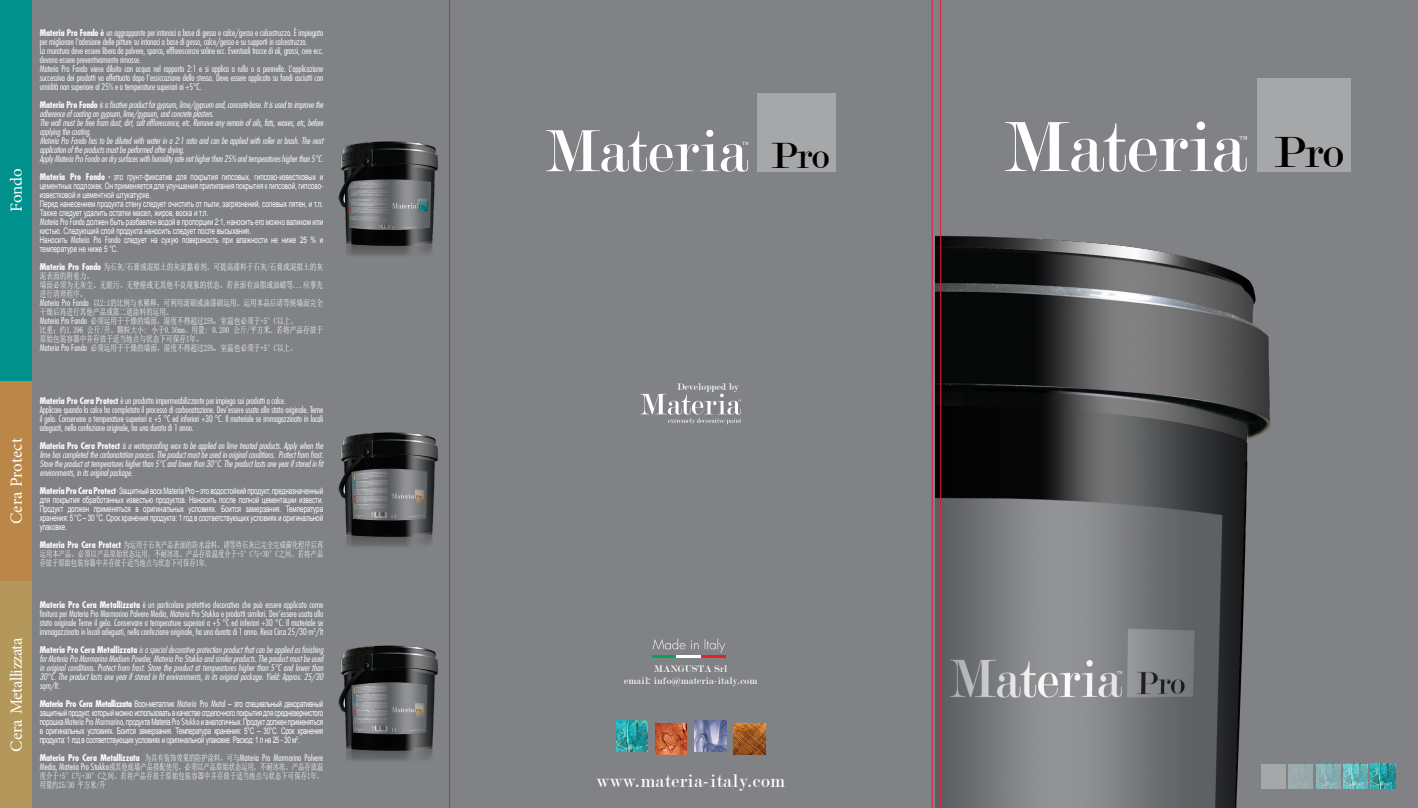
<style>
.page{position:relative;width:1418px;height:808px;background:#fff}
.page>*{position:absolute;margin:0;border:0;box-sizing:border-box;transform-origin:0 0}
.t1{font:46.9px "Modern";color:#000}
.t2{font:39.3px "Modern";color:#000}
.t3{font:19.4px "Modern";letter-spacing:.02em;color:#fff}
.t4{font:17px "Minion Pro";letter-spacing:-.01em;color:#fff}
.t5{font:17px "Minion Pro";letter-spacing:-.03em;color:#fff}
.t6{font:10.3px/12.3px "Modern";letter-spacing:.02em;color:#fff;text-align:center}
.t7{font:9px/9px "Arial";color:#fff;text-align:justify;scale:.7 1}
.t8{font:300 condensed 9px/9px "Futura Std";letter-spacing:-.01em;color:#fff}
.t9{font:italic 300 condensed 9px/9px "Futura Std";letter-spacing:-.015em;color:#fff;text-align:justify}
.t10{font:9px/9px "Sim Sun";color:#fff;scale:.74 1}
.t11{font:9px/9px "Sim Sun";color:#fff;text-align:justify;scale:.7 1}
.t12{font:700 condensed 9px "Futura Std";letter-spacing:-.01em;color:#fff}
.s1{font-weight:700}
.s2{font-weight:700;font-style:normal}
.s3{font-family:"Futura Std";font-weight:700;font-stretch:condensed}
.s4{font-family:"Futura Std";font-weight:300;font-stretch:condensed}
.s5{font-family:"Sim Sun";font-weight:400;font-stretch:normal}
.s6{font-weight:300}
</style>
<div class="page">
<div style="left:0;top:0;width:1417px;height:808px;background:#808285"></div>
<img style="left:935px;top:70px;width:401px;height:738px">
<svg style="left:1005px;top:122px;width:242px;height:50px"></svg>
<div style="left:1257px;top:79px;width:93px;height:93px;background:#a5a7a9"></div>
<img style="left:1370px;top:764px;width:25px;height:24px">
<div style="left:1288px;top:764px;width:24px;height:24px;background:#99aaac"></div>
<svg style="left:1343px;top:764px;width:24px;height:24px"></svg>
<div style="left:1261px;top:764px;width:24px;height:24px;background:#a5a7a9"></div>
<svg style="left:1316px;top:764px;width:24px;height:24px"></svg>
<svg style="left:546px;top:130px;width:202px;height:42px"></svg>
<div style="left:757px;top:94px;width:78px;height:78px;background:#a5a7a9"></div>
<svg style="left:653px;top:638px;width:72px;height:15px"></svg>
<hr style="left:652px;top:655px;width:25px;height:3px;background:#00a651">
<hr style="left:676px;top:655px;width:25px;height:3px;background:#fff">
<hr style="left:700px;top:655px;width:25px;height:3px;background:#ed1d24">
<svg style="left:640px;top:394px;width:101px;height:30px"></svg>
<img style="left:655px;top:723px;width:32px;height:32px">
<img style="left:694px;top:720px;width:32px;height:32px">
<img style="left:616px;top:720px;width:31px;height:32px">
<img style="left:734px;top:723px;width:31px;height:32px">
<img style="left:338px;top:141px;width:101px;height:115px">
<div style="left:0;top:0;width:31px;height:381px;background:#00918c"></div>
<img style="left:338px;top:432px;width:101px;height:115px">
<div style="left:0;top:381px;width:31px;height:200px;background:#ba8748"></div>
<img style="left:338px;top:645px;width:100px;height:116px">
<div style="left:0;top:581px;width:31px;height:227px;background:#b4975a"></div>
<hr style="left:940px;top:0;width:1px;height:808px;background:#e71939">
<hr style="left:931px;top:0;width:1px;height:808px;background:#e71939">
<hr style="left:449px;top:0;width:1px;height:808px;background:#e71939">
<h3 class="t4" style="left:5px;top:212px;width:46px;rotate:-90deg">Fondo</h3>
<p class="t8" style="left:40px;top:28px;width:285px"><span class="s1">Materia Pro Fondo è</span> un aggrappante per intonaci a base di gesso e calce/gesso e calcestruzzo. è impiegato per migliorare l’adesione delle pitture su intonaci a base di gesso, calce/gesso e su supporti in calcestruzzo.<br>La muratura deve essere libera da polvere, sporco, efflorescenze saline ecc. Eventuali tracce di oli, grassi, cere ecc. devono essere preventivamente rimosse.<br>Materia Pro Fondo viene diluito con acqua nel rapporto 2:1 e si applica a rullo o a pennello. L’applicazione successiva dei prodotti va effettuata dopo l’essiccazione dello stesso. Deve essere applicato su fondi asciutti con umidità non superiore al 25% e a temperature superiori ai +5°C.</p>
<p class="t9" style="left:40px;top:101px;width:285px;text-align:left"><span class="s2">Materia Pro Fondo</span> is a fixative product for gypsum, lime/gypsum and, concrete-base. It is used to improve the adherence of coating on gypsum, lime/gypsum, and concrete plasters.<br>The wall must be free from dust, dirt, salt efflorescence, etc. Remove any remain of oils, fats, waxes, etc, before applying the coating.<br>Materia Pro Fondo has to be diluted with water in a 2:1 ratio and can be applied with roller or brush. The next application of the products must be performed after drying.<br>Apply Materia Pro Fondo on dry surfaces with humidity rate not higher than 25% and temperatures higher than 5°C.</p>
<p class="t7" style="left:40px;top:173px;width:406px;text-align:left"><span class="s3">Materia Pro Fondo -</span> это грунт-фиксатив для покрытия гипсовых, гипсово-известковых и цементных подложек. Он применяется для улучшения прилипания покрытия к гипсовой, гипсово&shy;известковой и цементной штукатурке.<br>Перед нанесением продукта стену следует очистить от пыли, загрязнений, солевых пятен, и т.п.<br>Также следует удалить остатки масел, жиров, воска и т.п.<br><span class="s4">Materia Pro Fondo</span> должен быть разбавлен водой в пропорции 2:1, наносить его можно валиком или кистью. Следующий слой продукта наносить следует после высыхания.<br>Наносить <span class="s4">Materia Pro Fondo</span> следует на сухую поверхность при влажности не ниже 25 % и температуре не ниже 5 °C.</p>
<p class="t10" style="left:40px;top:263px;width:385px"><span class="s3">Materia Pro Fondo</span> 为石灰/石膏或混拟土的灰泥黏着剂。可提高漆料于石灰/石膏或混拟土的灰泥表面的附着力。<br>墙面必须为无灰尘、无脏污、无壁癌或无其他不良现象的状态。若表面有油脂或油蜡等...应事先进行清理程序。<br><span class="s4">Materia Pro Fondo</span> 以2:1的比例与水稀释，可利用滚刷或油漆刷运用。运用本品后请等候墙面完全干燥后再进行其他产品或第二道涂料的运用。<br><span class="s4">Materia Pro Fondo</span> 必须运用于干燥的墙面，湿度不得超过25%，室温也必须于+5°C以上。<br>比重：约1.396 公斤/升。颗粒大小: 小于0.30mm。用量: 0.200 公斤/平方米。若将产品存放于原始包装容器中并存放于适当地点与状态下可保存1年。<br><span class="s4">Materia Pro Fondo</span> 必须运用于干燥的墙面，湿度不得超过25%，室温也必须于+5°C以上。</p>
<h3 class="t4" style="left:5px;top:524px;width:87px;rotate:-90deg">Cera Protect</h3>
<h3 class="t5" style="left:5px;top:752px;width:116px;rotate:-90deg">Cera Metallizzata</h3>
<p class="t8" style="left:40px;top:396px;width:285px"><span class="s1">Materia Pro Cera Protect</span> è un prodotto impermeabilizzante per impiego sui prodotti a calce.<br>Applicare quando la calce ha completato il processo di carbonatazione. Dev’essere usata allo stato originale. Teme il gelo. Conservare a temperature superiori a +5 °C ed inferiori +30 °C. Il materiale se immagazzinato in locali adeguati, nella confezione originale, ha una durata di 1 anno.</p>
<p class="t9" style="left:40px;top:441px;width:285px"><span class="s2">Materia Pro Cera Protect</span> is a waterproofing wax to be applied on lime treated products. Apply when the lime has completed the carbonatation process. The product must be used in original conditions. Protect from frost.<br>Store the product at temperatures higher than 5°C and lower than 30°C. The product lasts one year if stored in fit environments, in its original package.</p>
<p class="t7" style="left:40px;top:486px;width:406px"><span class="s3">Materia Pro Cera Protect</span> <span class="s4">-</span> Защитный воск Materia Pro – это водостойкий продукт, предназначенный для покрытия обработанных известью продуктов. Наносить после полной цементации извести.<br>Продукт должен применяться в оригинальных условиях. Боится замерзания. Температура хранения: 5 °C – 30 °C. Срок хранения продукта: 1 год в соответствующих условиях и оригинальной упаковке.</p>
<p class="t11" style="left:40px;top:540px;width:406px"><span class="s3">Materia Pro Cera Protect</span> 为运用于石灰产品表面的防水涂料。请等待石灰已完全完成碳化程序后再运用本产品。必须以产品原始状态运用。不耐冰冻。产品存放温度介于+5°C与+30°C之间。若将产品存放于原始包装容器中并存放于适当地点与状态下可保存1年.</p>
<p class="t8" style="left:40px;top:600px;width:285px;text-align:justify"><span class="s1">Materia Pro Cera Metallizzata</span> è un particolare protettivo decorativo che può essere applicato come finitura per Materia Pro Marmorino Polvere Media, Materia Pro Stukko e prodotti similari. Dev’essere usata allo stato originale Teme il gelo. Conservare a temperature superiori a +5 °C ed inferiori +30 °C. Il materiale se immagazzinato in locali adeguati, nella confezione originale, ha una durata di 1 anno. Resa Circa 25/30 m<sup>2</sup>/lt</p>
<p class="t9" style="left:40px;top:646px;width:285px"><span class="s2">Materia Pro Cera Metallizzata</span> is a special decorative protection product that can be applied as finishing for Materia Pro Marmorino Medium Powder, Materia Pro Stukko and similar products. The product must be used in original conditions. Protect from frost. Store the product at temperatures higher than 5°C and lower than 30°C. The product lasts one year if stored in fit environments, in its original package. Yield: Approx. 25/30 sqm/lt.</p>
<p class="t7" style="left:40px;top:700px;width:406px"><span class="s3">Materia Pro Cera Metallizzata</span> Воск-металлик <span class="s4">Materia Pro Metal</span> – это специальный декоративный защитный продукт, который можно использовать в качестве отделочного покрытия для среднезернистого порошка <span class="s4">Materia Pro Marmorino</span>, продукта Materia <span class="s4">Pro Stukko</span> и аналогичных. Продукт должен применяться в оригинальных условиях. Боится замерзания. Температура хранения: 5°C – 30°C. Срок хранения продукта: 1 год в соответствующих условиях и оригинальной упаковке. Расход: 1 л на 25 - 30 м<sup>2</sup>.</p>
<p class="t12" style="left:40px;top:752px;width:285px">Materia Pro Cera Metallizzata <span class="s5">为具有装饰效果的防护涂料，可与</span><span class="s6">Materia Pro Marmorino Polvere</span></p>
<p class="t11" style="left:40px;top:762px;width:406px"><span class="s4">Media, Materia Pro Stukko</span>或其他底墙产品搭配使用。必须以产品原始状态运用。不耐冰冻。产品存放温度介于+5°C与+30°C之间。若将产品存放于原始包装容器中并存放于适当地点与状态下可保存1年。用量约25/30 平方米/升</p>
<h2 class="t2" style="left:771px;top:136px;width:60px">Pro</h2>
<h1 class="t1" style="left:1274px;top:129px;width:71px">Pro</h1>
<p class="t6" style="left:677px;top:381px;width:63px">Developped by</p>
<p class="t6" style="left:624px;top:662px;width:134px">MANGUSTA Srl<br>email: info@materia-italy.com</p>
<h3 class="t3" style="left:596px;top:771px;width:190px">www.materia-italy.com</h3>
</div>
